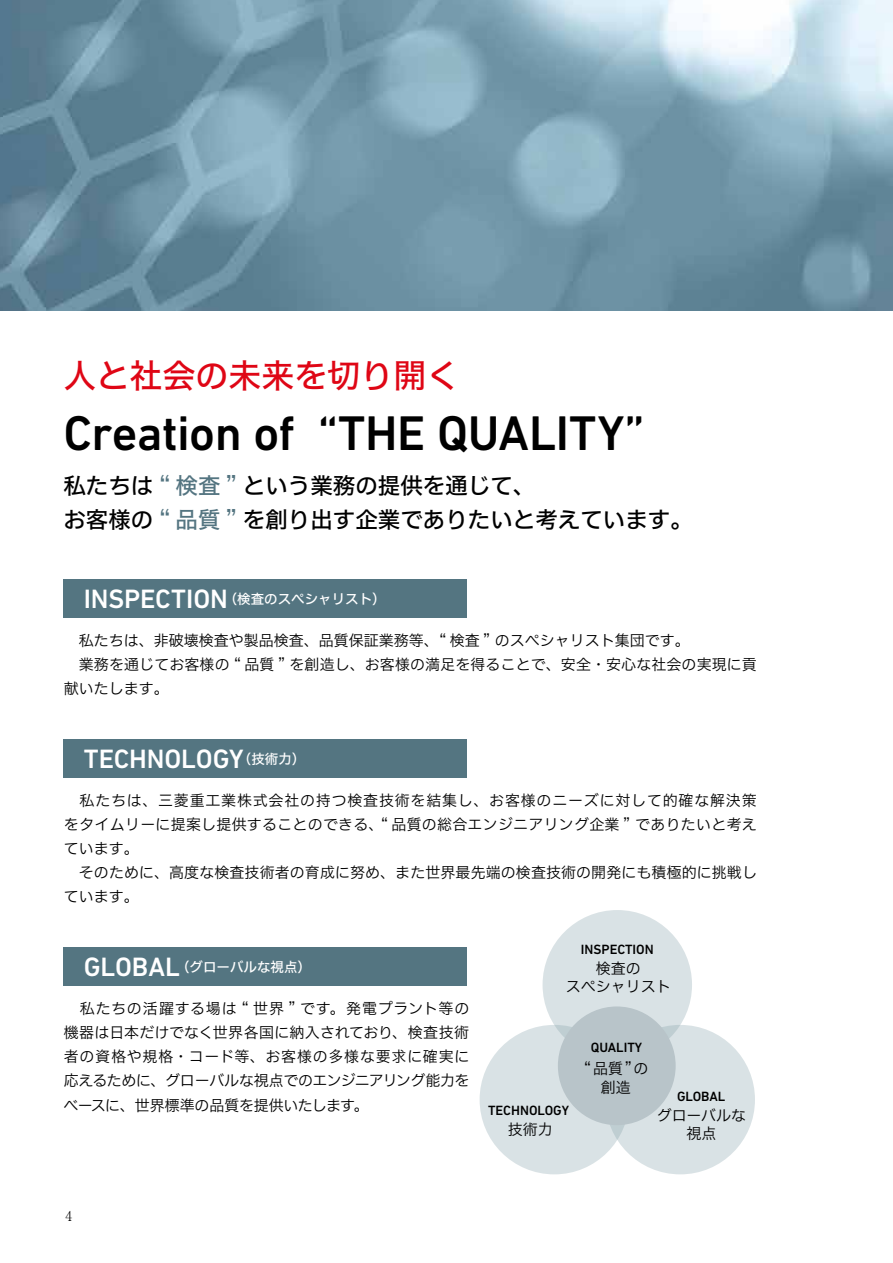
<style>
.page{position:relative;width:893px;height:1263px;background:#fff}
.page>*{position:absolute;margin:0;border:0;box-sizing:border-box;transform-origin:0 0}
.t1{font:500 49.5px "DIN Next LT Pro";letter-spacing:-.01em;color:#000}
.t2{font:33px "Hiragino UD Sans F Std W5";color:#df0615}
.t3{font:500 27px "DIN Next LT Pro";letter-spacing:-.005em;color:#fff}
.t4{font:22.5px/34.5px "Hiragino UD Sans F Std W5";color:#000}
.t5{font:15px/24px "Hiragino UD Sans F Std W3";letter-spacing:.005em;color:#000;text-align:center}
.t6{font:500 13.65px "DIN Next LT Pro";color:#000}
.t7{font:13.5px "Hiragino UD Sans F Std W5";color:#fff}
.t8{font:300 13.5px "Ryumin Pro";color:#000}
.s1{color:#547581}
.s2{font-family:"DIN Next LT Pro";font-weight:500;font-size:27px}
.s3{font-family:"Hiragino UD Sans F Std W5";font-weight:400;font-size:13.5px}
</style>
<div class="page">
<div style="left:63px;top:579px;width:404px;height:38px;background:#547581"></div>
<div style="left:63px;top:947px;width:404px;height:38px;background:#547581"></div>
<div style="left:63px;top:739px;width:404px;height:38px;background:#547581"></div>
<img style="left:0;top:0;width:893px;height:310px">
<div style="left:543px;top:910px;width:149px;height:149px;background:#d9e2e5;border-radius:50%"></div>
<div style="left:480px;top:1025px;width:149px;height:149px;background:#d9e2e5;border-radius:50%"></div>
<div style="left:605px;top:1025px;width:150px;height:149px;background:#d9e2e5;border-radius:50%"></div>
<div style="left:558px;top:1006px;width:118px;height:119px;background:#b8c4c9;border-radius:50%"></div>
<h2 class="t2" style="left:63px;top:350px;width:397px">人と社会の未来を切り開く</h2>
<h1 class="t1" style="left:63px;top:404px;width:583px">Creation of “THE QUALITY”</h1>
<h3 class="t4" style="left:63px;top:467px;width:631px">私たちは <span class="s1">“ 検査 ”</span> という業務の提供を通じて、<br>お客様の <span class="s1">“ 品質 ”</span> を創り出す企業でありたいと考えています。</h3>
<p class="t7" style="left:84px;top:588px;width:303px"><span class="s2">INSPECTION</span>（検査のスペシャリスト）</p>
<p class="t5" style="left:64px;top:628px;width:695px;text-align:left">　私たちは、非破壊検査や製品検査、品質保証業務等、“ 検査 ” のスペシャリスト集団です。<br>　業務を通じてお客様の “ 品質 ” を創造し、お客様の満足を得ることで、安全・安心な社会の実現に貢献いたします。</p>
<h3 class="t3" style="left:84px;top:743px;width:223px">TECHNOLOGY<span class="s3">（技術力）</span></h3>
<p class="t5" style="left:64px;top:788px;width:695px;text-align:left">　私たちは、三菱重工業株式会社の持つ検査技術を結集し、お客様のニーズに対して的確な解決策をタイムリーに提案し提供することのできる、“ 品質の総合エンジニアリング企業 ” でありたいと考えています。<br>　そのために、高度な検査技術者の育成に努め、また世界最先端の検査技術の開発にも積極的に挑戦しています。</p>
<p class="t7" style="left:84px;top:956px;width:229px"><span class="s2">GLOBAL</span>（グローバルな視点）</p>
<p class="t5" style="left:64px;top:996px;width:407px;text-align:justify">　私たちの活躍する場は “ 世界 ” です。発電プラント等の機器は日本だけでなく世界各国に納入されており、検査技術者の資格や規格・コード等、お客様の多様な要求に確実に応えるために、グローバルな視点でのエンジニアリング能力をベースに、世界標準の品質を提供いたします。</p>
<p class="t6" style="left:581px;top:942px;width:74px">INSPECTION</p>
<p class="t5" style="left:566px;top:958px;width:106px;line-height:18px">検査の<br>スペシャリスト</p>
<p class="t6" style="left:488px;top:1102px;width:82px">TECHNOLOGY</p>
<p class="t5" style="left:508px;top:1116px;width:46px">技術力</p>
<p class="t6" style="left:591px;top:1039px;width:53px">QUALITY</p>
<p class="t5" style="left:583px;top:1058px;width:66px;line-height:19.5px">“品質”の創造</p>
<p class="t6" style="left:677px;top:1088px;width:50px">GLOBAL</p>
<p class="t5" style="left:657px;top:1106px;width:91px;line-height:18px">グローバルな視点</p>
<p class="t8" style="left:66px;top:1205px;width:8px">4</p>
</div>
